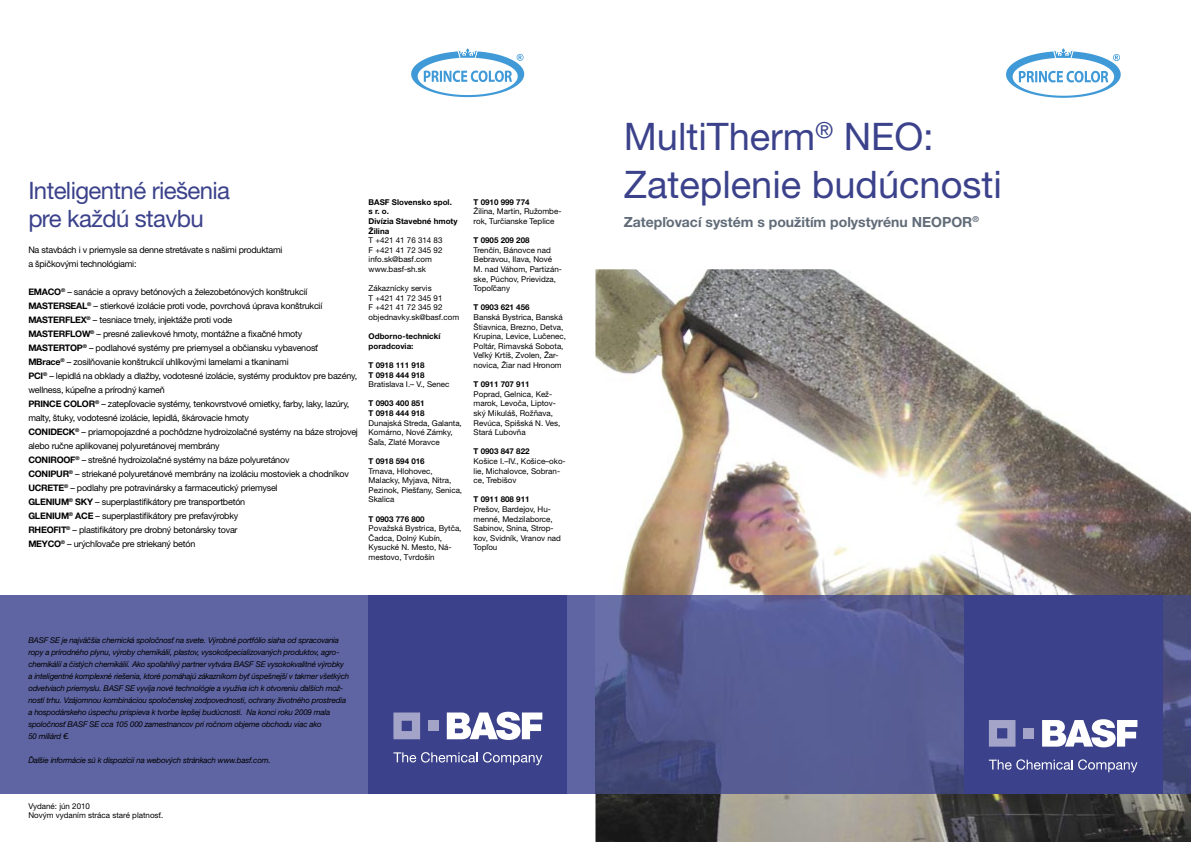
<style>
.page{position:relative;width:1191px;height:842px;background:#fff}
.page>*{position:absolute;margin:0;border:0;box-sizing:border-box;transform-origin:0 0}
.t1{font:38px/48px "Helvetica Neue CE";color:#3b428b}
.t2{font:24px/28px "Helvetica Neue CE";letter-spacing:-.025em;color:#3b428b}
.t3{font:700 14px "Helvetica Neue CE";color:#616c78}
.t4{font:9px/14px "Helvetica Neue CE";letter-spacing:-.025em;color:#000}
.t5{font:8px/9.6px "Helvetica Neue CE";color:#000}
.t6{font:italic 8px/12px "Helvetica Neue CE";letter-spacing:-.025em;color:#000}
.t7{font:700 8px/9.6px "Helvetica Neue CE";color:#000}
.s1{font-weight:700}
.s2{font-family:"Arial"}
</style>
<div class="page">
<div style="left:0;top:595px;width:595px;height:199px;background:#5f65a3"></div>
<div style="left:369px;top:595px;width:198px;height:199px;background:#3b428b"></div>
<svg style="left:393px;top:752px;width:84px;height:10px"></svg>
<svg style="left:483px;top:752px;width:59px;height:13px"></svg>
<svg style="left:447px;top:712px;width:95px;height:28px"></svg>
<svg style="left:393px;top:712px;width:27px;height:27px"></svg>
<div style="left:428px;top:721px;width:10px;height:10px;background:#a4a4c9"></div>
<svg style="left:411px;top:48px;width:113px;height:49px"></svg>
<img style="left:595px;top:269px;width:596px;height:573px">
<img style="left:595px;top:595px;width:596px;height:199px">
<div style="left:964px;top:595px;width:198px;height:199px;background:#3b428b"></div>
<svg style="left:989px;top:759px;width:83px;height:11px"></svg>
<svg style="left:1078px;top:759px;width:59px;height:13px"></svg>
<svg style="left:1042px;top:719px;width:95px;height:28px"></svg>
<svg style="left:989px;top:720px;width:26px;height:27px"></svg>
<div style="left:1023px;top:728px;width:11px;height:10px;background:#a4a4c9"></div>
<svg style="left:1006px;top:48px;width:114px;height:50px"></svg>
<h2 class="t2" style="left:28px;top:176px;width:203px">Inteligentné riešenia pre každú stavbu</h2>
<p class="t4" style="left:28px;top:242px;width:256px">Na stavbách i v priemysle sa denne stretávate s našimi produktami a špičkovými technológiami:</p>
<p class="t4" style="left:28px;top:284px;width:331px"><span class="s1">EMACO</span><sup>®</sup> – sanácie a opravy betónových a železobetónových konštrukcií <span class="s1">MASTERSEAL</span><sup>®</sup> – stierkové izolácie proti vode, povrchová úprava konštrukcií <span class="s1">MASTERFLEX</span><sup>®</sup> – tesniace tmely, injektáže proti vode<br><span class="s1">MASTERFLOW</span><sup>®</sup> – presné zalievkové hmoty, montážne a fixačné hmoty <span class="s1">MASTERTOP</span><sup>®</sup> – podlahové systémy pre priemysel a občiansku vybavenosť<br><span class="s1">MBrace</span><sup>®</sup> – zosilňovanie konštrukcií uhlíkovými lamelami a tkaninami<br><span class="s1">PCI</span><sup>®</sup> – lepidlá na obklady a dlažby, vodotesné izolácie, systémy produktov pre bazény, wellness, kúpeľne a prírodný kameň<br><span class="s1">PRINCE COLOR</span><sup>®</sup> – zatepľovacie systémy, tenkovrstvové omietky, farby, laky, lazúry, malty, štuky, vodotesné izolácie, lepidlá, škárovacie hmoty<br><span class="s1">CONIDECK</span><sup>®</sup> – priamopojazdné a pochôdzne hydroizolačné systémy na báze strojovej alebo ručne aplikovanej polyuretánovej membrány<br><span class="s1">CONIROOF</span><sup>®</sup> – strešné hydroizolačné systémy na báze polyuretánov<br><span class="s1">CONIPUR</span><sup>®</sup> – striekané polyuretánové membrány na izoláciu mostoviek a chodníkov <span class="s1">UCRETE</span><sup>®</sup> – podlahy pre potravinársky a farmaceutický priemysel<br><span class="s1">GLENIUM</span><sup>®</sup> <span class="s1">SKY</span> – superplastifikátory pre transportbetón<br><span class="s1">GLENIUM</span><sup>®</sup> <span class="s1">ACE</span> – superplastifikátory pre prefavýrobky<br><span class="s1">RHEOFIT</span><sup>®</sup> – plastifikátory pre drobný betonársky tovar<br><span class="s1">MEYCO</span><sup>®</sup> – urýchľovače pre striekaný betón</p>
<p class="t7" style="left:369px;top:197px;width:90px">BASF Slovensko spol. s r. o.<br>Divízia Stavebné hmoty<br>Žilina</p>
<p class="t5" style="left:369px;top:235px;width:75px">T +421 41 76 314 83<br>F +421 41 72 345 92 info.sk@basf.com www.basf-sh.sk</p>
<p class="t5" style="left:369px;top:283px;width:92px">Zákaznícky servis<br>T +421 41 72 345 91<br>F +421 41 72 345 92 objednavky.sk@basf.com</p>
<p class="t7" style="left:369px;top:331px;width:73px">Odborno-technickí poradcovia:</p>
<p class="t7" style="left:369px;top:360px;width:58px">T 0918 111 918<br>T 0918 444 918</p>
<p class="t5" style="left:369px;top:379px;width:82px">Bratislava I.– V., Senec</p>
<p class="t7" style="left:369px;top:399px;width:58px">T 0903 400 851<br>T 0918 444 918</p>
<p class="t5" style="left:369px;top:418px;width:95px">Dunajská Streda, Galanta,<br>Komárno, Nové Zámky,<br>Šaľa, Zlaté Moravce</p>
<p class="t7" style="left:369px;top:456px;width:58px">T 0918 594 016</p>
<p class="t5" style="left:369px;top:466px;width:95px">Trnava, Hlohovec,<br>Malacky, Myjava, Nitra,<br>Pezinok, Piešťany, Senica,<br>Skalica</p>
<p class="t7" style="left:369px;top:514px;width:58px">T 0903 776 800</p>
<p class="t5" style="left:369px;top:523px;width:94px">Považská Bystrica, Bytča,<br>Čadca, Dolný Kubín,<br>Kysucké N. Mesto, Ná&shy;mestovo, Tvrdošín</p>
<p class="t7" style="left:473px;top:197px;width:58px">T 0910 999 774</p>
<p class="t5" style="left:473px;top:207px;width:89px">Žilina, Martin, Ružombe&shy;rok, Turčianske Teplice</p>
<p class="t7" style="left:473px;top:236px;width:58px">T 0905 209 208</p>
<p class="t5" style="left:473px;top:245px;width:90px">Trenčín, Bánovce nad<br>Bebravou, Ilava, Nové<br>M. nad Váhom, Partizán&shy;ske, Púchov, Prievidza,<br>Topoľčany</p>
<p class="t7" style="left:473px;top:303px;width:58px">T 0903 621 456</p>
<p class="t5" style="left:473px;top:312px;width:94px">Banská Bystrica, Banská<br>Štiavnica, Brezno, Detva,<br>Krupina, Levice, Lučenec,<br>Poltár, Rimavská Sobota,<br>Veľký Krtíš, Zvolen, Žar&shy;novica, Žiar nad Hronom</p>
<p class="t7" style="left:473px;top:380px;width:58px">T 0911 707 911</p>
<p class="t5" style="left:473px;top:389px;width:88px">Poprad, Gelnica, Kež&shy;marok, Levoča, Liptov&shy;ský Mikuláš, Rožňava,<br>Revúca, Spišská N. Ves,<br>Stará Ľubovňa</p>
<p class="t7" style="left:473px;top:447px;width:58px">T 0903 847 822</p>
<p class="t5" style="left:473px;top:456px;width:94px">Košice I.–IV., Košice–oko&shy;lie, Michalovce, Sobran&shy;ce, Trebišov</p>
<p class="t7" style="left:473px;top:495px;width:58px">T 0911 808 911</p>
<p class="t5" style="left:473px;top:504px;width:89px">Prešov, Bardejov, Hu&shy;menné, Medzilaborce,<br>Sabinov, Snina, Strop&shy;kov, Svidník, Vranov nad<br>Topľou</p>
<p class="t6" style="left:28px;top:634px;width:322px">BASF SE je najväčšia chemická spoločnosť na svete. Výrobné portfólio siaha od spracovania ropy a prírodného plynu, výroby chemikálií, plastov, vysokošpecializovaných produktov, agro&shy;chemikálií a čistých chemikálií. Ako spoľahlivý partner vytvára BASF SE vysokokvalitné výrobky a inteligentné komplexné riešenia, ktoré pomáhajú zákazníkom byť úspešnejší v takmer všetkých odvetviach priemyslu. BASF SE vyvíja nové technológie a využíva ich k otvoreniu ďalších mož&shy;ností trhu. Vzájomnou kombináciou spoločenskej zodpovednosti, ochrany životného prostredia a hospodárskeho úspechu prispieva k tvorbe lepšej budúcnosti. Na konci roku 2009 mala spoločnosť BASF SE cca 105 000 zamestnancov pri ročnom objeme obchodu viac ako<br>50 miliárd <span class="s2">€</span>.</p>
<p class="t6" style="left:28px;top:754px;width:244px">Ďalšie informácie sú k dispozícii na webových stránkach www.basf.com.</p>
<p class="t5" style="left:28px;top:801px;width:136px">Vydané: jún 2010<br>Novým vydaním stráca staré platnosť.</p>
<h1 class="t1" style="left:624px;top:113px;width:379px">MultiTherm<sup>®</sup> NEO:<br>Zateplenie budúcnosti</h1>
<h3 class="t3" style="left:624px;top:214px;width:356px">Zatepľovací systém s použitím polystyrénu NEOPOR<sup>®</sup></h3>
</div>
